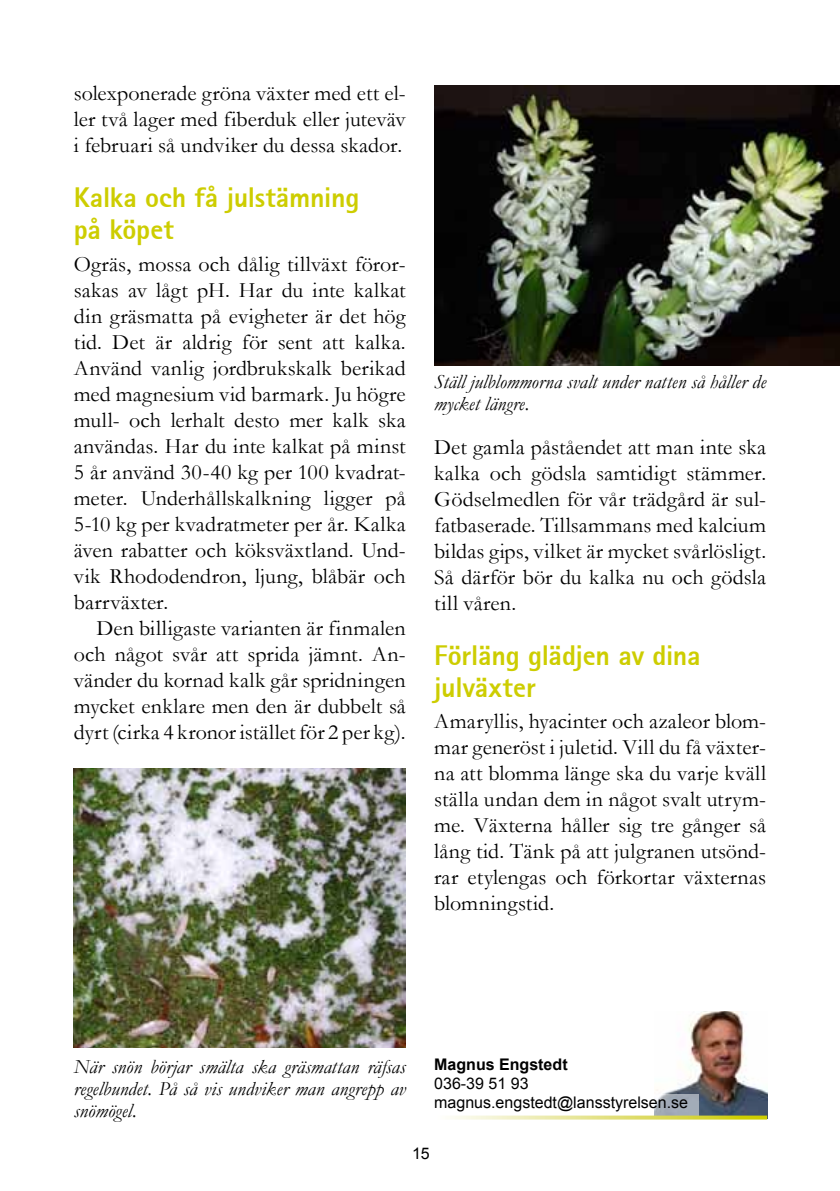
<style>
.page{position:relative;width:840px;height:1191px;background:#fff}
.page>*{position:absolute;margin:0;border:0;box-sizing:border-box;transform-origin:0 0}
.Rubrik_2{font:800 28px/32px "Agfa Rotis Sans Serif";letter-spacing:-.005em;color:#cdcd00}
.Brödtext{font:22px/26px "Garamond";letter-spacing:.005em;color:#000;text-align:justify}
.Brödtext_indrag{font:22px/26px "Garamond";letter-spacing:.005em;color:#000;text-align:justify}
.Bildtext{font:italic 20px/22px "Garamond";letter-spacing:.005em;color:#000;text-align:justify}
.t1{font:16px "Arial";color:#000}
.t2{font:700 16px "Arial";color:#000}
</style>
<div class="page">
<img style="left:434px;top:86px;width:405px;height:279px">
<img style="left:74px;top:768px;width:331px;height:279px">
<img style="left:656px;top:1011px;width:111px;height:107px">
<svg style="left:654px;top:1094px;width:44px;height:21px"></svg>
<svg style="left:451px;top:1115px;width:315px;height:4px"></svg>
<p class="Brödtext" style="left:74px;top:80px;width:333px">solexponerade gröna växter med ett el&shy;ler två lager med fiberduk eller juteväv i februari så undviker du dessa skador.</p>
<p class="Rubrik_2" style="left:74px;top:181px;width:287px">Kalka och få julstämning på köpet</p>
<p class="Brödtext" style="left:74px;top:250px;width:333px">Ogräs, mossa och dålig tillväxt föror&shy;sakas av lågt pH. Har du inte kalkat din gräsmatta på evigheter är det hög tid. Det är aldrig för sent att kalka.<br>Använd vanlig jordbrukskalk berikad med magnesium vid barmark. Ju högre mull- och lerhalt desto mer kalk ska användas. Har du inte kalkat på minst 5 år använd 30-40 kg per 100 kvadrat&shy;meter. Underhållskalkning ligger på 5-10 kg per kvadratmeter per år. Kalka även rabatter och köksväxtland. Und&shy;vik Rhododendron, ljung, blåbär och barrväxter.</p>
<p class="Brödtext_indrag" style="left:74px;top:614px;width:333px;text-indent:23px">Den billigaste varianten är finmalen och något svår att sprida jämnt. An&shy;vänder du kornad kalk går spridningen mycket enklare men den är dubbelt så dyrt (cirka 4 kronor istället för 2 per kg).</p>
<p class="Bildtext" style="left:434px;top:370px;width:333px">Ställ julblommorna svalt under natten så håller de mycket längre.</p>
<p class="Brödtext_indrag" style="left:434px;top:433px;width:333px">Det gamla påståendet att man inte ska kalka och gödsla samtidigt stämmer.<br>Gödselmedlen för vår trädgård är sul&shy;fatbaserade. Tillsammans med kalcium bildas gips, vilket är mycket svårlösligt.<br>Så därför bör du kalka nu och gödsla till våren.</p>
<p class="Rubrik_2" style="left:434px;top:638px;width:268px">Förläng glädjen av dina julväxter</p>
<p class="Brödtext" style="left:434px;top:708px;width:333px">Amaryllis, hyacinter och azaleor blom&shy;mar generöst i juletid. Vill du få växter&shy;na att blomma länge ska du varje kväll ställa undan dem in något svalt utrym&shy;me. Växterna håller sig tre gånger så lång tid. Tänk på att julgranen utsönd&shy;rar etylengas och förkortar växternas blomningstid.</p>
<p class="Bildtext" style="left:74px;top:1055px;width:333px">När snön börjar smälta ska gräsmattan räfsas regelbundet. På så vis undviker man angrepp av snömögel.</p>
<p class="t2" style="left:434px;top:1053px;width:135px">Magnus Engstedt</p>
<p class="t1" style="left:434px;top:1072px;width:96px">036-39 51 93</p>
<p class="t1" style="left:434px;top:1092px;width:255px">magnus.engstedt@lansstyrelsen.se</p>
<p class="t1" style="left:412px;top:1142px;width:19px">15</p>
</div>
